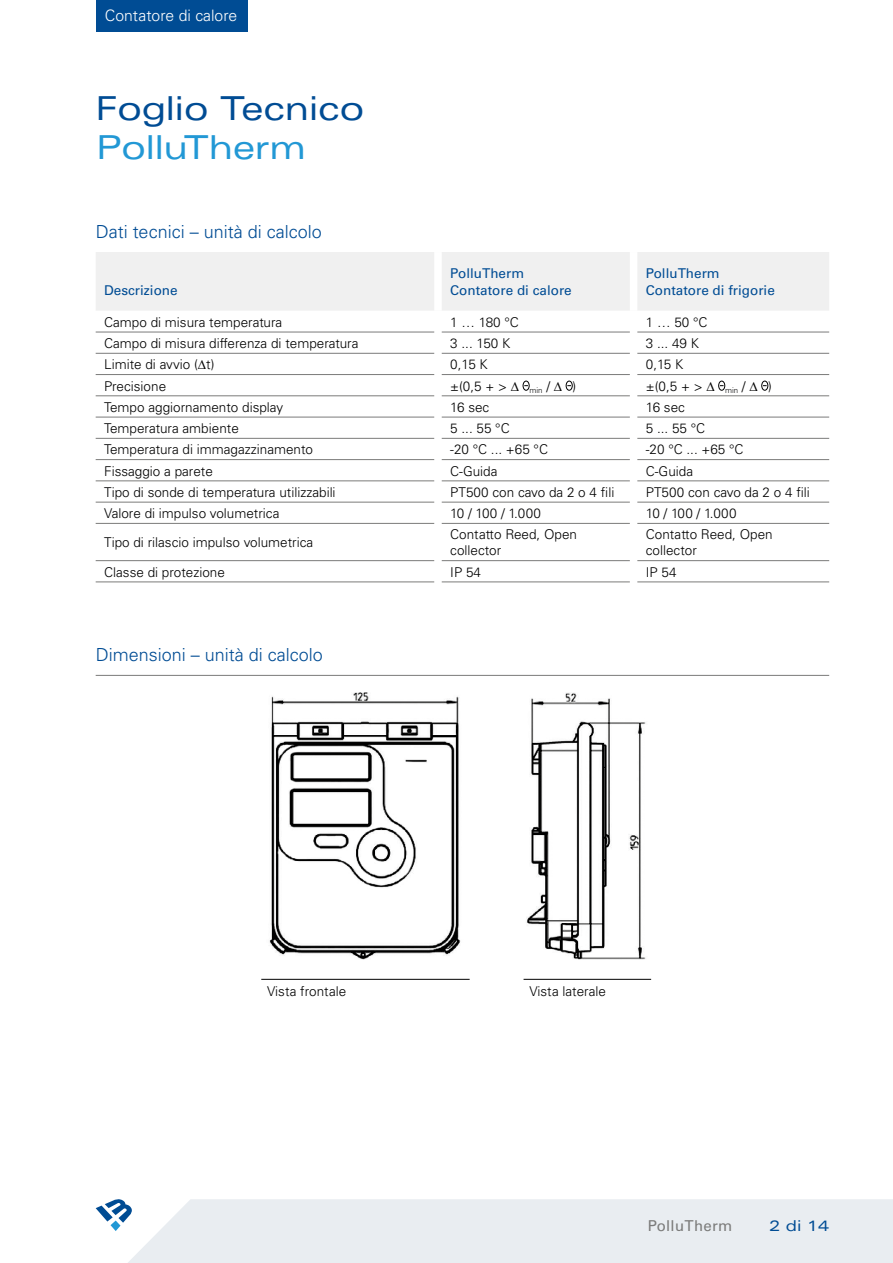
<style>
.page{position:relative;width:893px;height:1263px;background:#fff}
.page>*{position:absolute;margin:0;border:0;box-sizing:border-box;transform-origin:0 0}
.t1{font:expanded 33px "Univers LT";letter-spacing:-.01em;color:#004c94}
.t2{font:expanded 33px "Univers LT";letter-spacing:-.01em;color:#2298d5}
.t3{font:300 18px "Univers LT";color:#004c94}
.t4{font:300 15.75px "Univers LT";color:#fff}
.t5{font:15px "Univers LT";letter-spacing:.02em;color:#7b7b7a}
.t6{font:expanded 15px "Univers LT";color:#004c94}
.t7{font:300 13.5px/16.2px "Univers LT";color:#000}
.t8{font:13.5px/16.2px "Univers LT";color:#004c94}
</style>
<div class="page">
<div style="left:128px;top:1199px;width:765px;height:64px;background:#e9edf1"></div>
<div style="left:96px;top:0;width:151px;height:32px;background:#004c94"></div>
<svg style="left:96px;top:1199px;width:36px;height:32px"></svg>
<hr style="left:96px;top:675px;width:733px;height:1px;background:#7b7b7a">
<img style="left:269px;top:692px;width:377px;height:267px">
<div style="left:96px;top:252px;width:733px;height:58px;background:#f0f0f0"></div>
<svg style="left:96px;top:331px;width:733px;height:251px"></svg>
<div style="left:434px;top:252px;width:8px;height:59px;background:#fff"></div>
<div style="left:630px;top:252px;width:7px;height:59px;background:#fff"></div>
<div style="left:434px;top:311px;width:8px;height:21px;background:#fff"></div>
<div style="left:630px;top:311px;width:7px;height:21px;background:#fff"></div>
<div style="left:434px;top:332px;width:8px;height:21px;background:#fff"></div>
<div style="left:630px;top:332px;width:7px;height:21px;background:#fff"></div>
<div style="left:434px;top:353px;width:8px;height:22px;background:#fff"></div>
<div style="left:630px;top:353px;width:7px;height:22px;background:#fff"></div>
<div style="left:434px;top:375px;width:8px;height:21px;background:#fff"></div>
<div style="left:630px;top:375px;width:7px;height:21px;background:#fff"></div>
<div style="left:434px;top:396px;width:8px;height:21px;background:#fff"></div>
<div style="left:630px;top:396px;width:7px;height:21px;background:#fff"></div>
<div style="left:434px;top:417px;width:8px;height:21px;background:#fff"></div>
<div style="left:630px;top:417px;width:7px;height:21px;background:#fff"></div>
<div style="left:434px;top:438px;width:8px;height:22px;background:#fff"></div>
<div style="left:630px;top:438px;width:7px;height:22px;background:#fff"></div>
<div style="left:434px;top:460px;width:8px;height:21px;background:#fff"></div>
<div style="left:630px;top:460px;width:7px;height:21px;background:#fff"></div>
<div style="left:434px;top:481px;width:8px;height:21px;background:#fff"></div>
<div style="left:630px;top:481px;width:7px;height:21px;background:#fff"></div>
<div style="left:434px;top:502px;width:8px;height:21px;background:#fff"></div>
<div style="left:630px;top:502px;width:7px;height:21px;background:#fff"></div>
<div style="left:434px;top:523px;width:8px;height:38px;background:#fff"></div>
<div style="left:630px;top:523px;width:7px;height:38px;background:#fff"></div>
<div style="left:434px;top:561px;width:8px;height:21px;background:#fff"></div>
<div style="left:630px;top:561px;width:7px;height:21px;background:#fff"></div>
<hr style="left:96px;top:332px;width:338px;height:1px;background:#7b7b7a">
<hr style="left:442px;top:332px;width:188px;height:1px;background:#7b7b7a">
<hr style="left:637px;top:332px;width:192px;height:1px;background:#7b7b7a">
<hr style="left:96px;top:353px;width:338px;height:1px;background:#7b7b7a">
<hr style="left:442px;top:353px;width:188px;height:1px;background:#7b7b7a">
<hr style="left:637px;top:353px;width:192px;height:1px;background:#7b7b7a">
<hr style="left:96px;top:374px;width:338px;height:1px;background:#7b7b7a">
<hr style="left:442px;top:374px;width:188px;height:1px;background:#7b7b7a">
<hr style="left:637px;top:374px;width:192px;height:1px;background:#7b7b7a">
<hr style="left:96px;top:396px;width:338px;height:1px;background:#7b7b7a">
<hr style="left:442px;top:396px;width:188px;height:1px;background:#7b7b7a">
<hr style="left:637px;top:396px;width:192px;height:1px;background:#7b7b7a">
<hr style="left:96px;top:417px;width:338px;height:1px;background:#7b7b7a">
<hr style="left:442px;top:417px;width:188px;height:1px;background:#7b7b7a">
<hr style="left:637px;top:417px;width:192px;height:1px;background:#7b7b7a">
<hr style="left:96px;top:438px;width:338px;height:1px;background:#7b7b7a">
<hr style="left:442px;top:438px;width:188px;height:1px;background:#7b7b7a">
<hr style="left:637px;top:438px;width:192px;height:1px;background:#7b7b7a">
<hr style="left:96px;top:459px;width:338px;height:1px;background:#7b7b7a">
<hr style="left:442px;top:459px;width:188px;height:1px;background:#7b7b7a">
<hr style="left:637px;top:459px;width:192px;height:1px;background:#7b7b7a">
<hr style="left:96px;top:481px;width:338px;height:1px;background:#7b7b7a">
<hr style="left:442px;top:481px;width:188px;height:1px;background:#7b7b7a">
<hr style="left:637px;top:481px;width:192px;height:1px;background:#7b7b7a">
<hr style="left:96px;top:502px;width:338px;height:1px;background:#7b7b7a">
<hr style="left:442px;top:502px;width:188px;height:1px;background:#7b7b7a">
<hr style="left:637px;top:502px;width:192px;height:1px;background:#7b7b7a">
<hr style="left:96px;top:523px;width:338px;height:1px;background:#7b7b7a">
<hr style="left:442px;top:523px;width:188px;height:1px;background:#7b7b7a">
<hr style="left:637px;top:523px;width:192px;height:1px;background:#7b7b7a">
<hr style="left:96px;top:560px;width:338px;height:1px;background:#7b7b7a">
<hr style="left:442px;top:560px;width:188px;height:1px;background:#7b7b7a">
<hr style="left:637px;top:560px;width:192px;height:1px;background:#7b7b7a">
<hr style="left:96px;top:582px;width:338px;height:1px;background:#7b7b7a">
<hr style="left:442px;top:582px;width:188px;height:1px;background:#7b7b7a">
<hr style="left:637px;top:582px;width:192px;height:1px;background:#7b7b7a">
<div style="left:523px;top:381px;width:6px;height:9px;border:1px solid #000;border-radius:50%"></div>
<div style="left:566px;top:381px;width:6px;height:9px;border:1px solid #000;border-radius:50%"></div>
<div style="left:718px;top:381px;width:7px;height:9px;border:1px solid #000;border-radius:50%"></div>
<div style="left:761px;top:381px;width:7px;height:9px;border:1px solid #000;border-radius:50%"></div>
<hr style="left:261px;top:979px;width:209px;height:1px;background:#000">
<hr style="left:524px;top:979px;width:127px;height:1px;background:#000">
<p class="t4" style="left:105px;top:6px;width:134px">Contatore di calore</p>
<h1 class="t1" style="left:96px;top:88px;width:270px">Foglio Tecnico</h1>
<h1 class="t2" style="left:96px;top:128px;width:212px">PolluTherm</h1>
<h2 class="t3" style="left:96px;top:220px;width:228px">Dati tecnici – unità di calcolo</h2>
<p class="t8" style="left:104px;top:282px;width:75px">Descrizione</p>
<p class="t8" style="left:450px;top:266px;width:123px">PolluTherm<br>Contatore di calore</p>
<p class="t8" style="left:646px;top:266px;width:131px">PolluTherm<br>Contatore di frigorie</p>
<p class="t7" style="left:104px;top:314px;width:180px">Campo di misura temperatura</p>
<p class="t7" style="left:450px;top:314px;width:70px">1 … 180 °C</p>
<p class="t7" style="left:646px;top:314px;width:63px">1 … 50 °C</p>
<p class="t7" style="left:104px;top:335px;width:256px">Campo di misura differenza di temperatura</p>
<p class="t7" style="left:450px;top:335px;width:62px">3 ... 150 K</p>
<p class="t7" style="left:646px;top:335px;width:55px">3 ... 49 K</p>
<p class="t7" style="left:104px;top:356px;width:112px">Limite di avvio (∆t)</p>
<p class="t7" style="left:450px;top:356px;width:39px">0,15 K</p>
<p class="t7" style="left:646px;top:356px;width:39px">0,15 K</p>
<p class="t7" style="left:104px;top:378px;width:63px">Precisione</p>
<p class="t7" style="left:450px;top:378px;width:128px">±(0,5 + &gt; ∆ <sub>min</sub> / ∆ )</p>
<p class="t7" style="left:646px;top:378px;width:128px">±(0,5 + &gt; ∆ <sub>min</sub> / ∆ )</p>
<p class="t7" style="left:104px;top:399px;width:180px">Tempo aggiornamento display</p>
<p class="t7" style="left:450px;top:399px;width:41px">16 sec</p>
<p class="t7" style="left:646px;top:399px;width:41px">16 sec</p>
<p class="t7" style="left:104px;top:420px;width:136px">Temperatura ambiente</p>
<p class="t7" style="left:450px;top:420px;width:61px">5 ... 55 °C</p>
<p class="t7" style="left:646px;top:420px;width:61px">5 ... 55 °C</p>
<p class="t7" style="left:104px;top:441px;width:210px">Temperatura di immagazzinamento</p>
<p class="t7" style="left:450px;top:441px;width:99px">-20 °C ... +65 °C</p>
<p class="t7" style="left:646px;top:441px;width:99px">-20 °C ... +65 °C</p>
<p class="t7" style="left:104px;top:463px;width:110px">Fissaggio a parete</p>
<p class="t7" style="left:450px;top:463px;width:49px">C-Guida</p>
<p class="t7" style="left:646px;top:463px;width:49px">C-Guida</p>
<p class="t7" style="left:104px;top:484px;width:233px">Tipo di sonde di temperatura utilizzabili</p>
<p class="t7" style="left:450px;top:484px;width:166px">PT500 con cavo da 2 o 4 fili</p>
<p class="t7" style="left:646px;top:484px;width:166px">PT500 con cavo da 2 o 4 fili</p>
<p class="t7" style="left:104px;top:505px;width:177px">Valore di impulso volumetrica</p>
<p class="t7" style="left:450px;top:505px;width:92px">10 / 100 / 1.000</p>
<p class="t7" style="left:646px;top:505px;width:92px">10 / 100 / 1.000</p>
<p class="t7" style="left:104px;top:534px;width:211px">Tipo di rilascio impulso volumetrica</p>
<p class="t7" style="left:450px;top:526px;width:128px">Contatto Reed, Open collector</p>
<p class="t7" style="left:646px;top:526px;width:128px">Contatto Reed, Open collector</p>
<p class="t7" style="left:104px;top:564px;width:122px">Classe di protezione</p>
<p class="t7" style="left:450px;top:564px;width:32px">IP 54</p>
<p class="t7" style="left:646px;top:564px;width:32px">IP 54</p>
<h2 class="t3" style="left:96px;top:643px;width:229px">Dimensioni – unità di calcolo</h2>
<p class="t7" style="left:267px;top:983px;width:81px">Vista frontale</p>
<p class="t7" style="left:530px;top:983px;width:78px">Vista laterale</p>
<p class="t5" style="left:648px;top:1217px;width:86px">PolluTherm</p>
<p class="t6" style="left:769px;top:1217px;width:61px">2 di 14</p>
</div>
